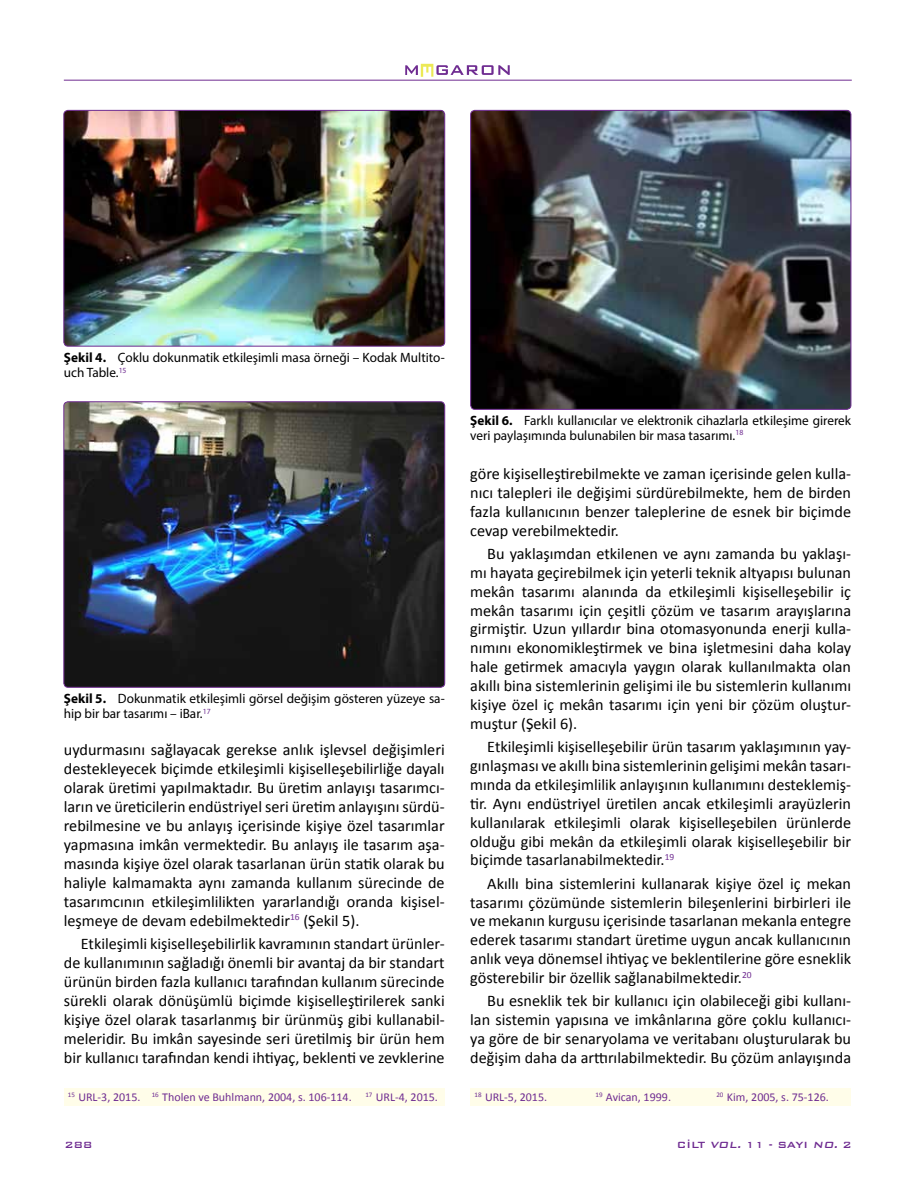
<style>
.page{position:relative;width:915px;height:1191px;background:#fff}
.page>*{position:absolute;margin:0;border:0;box-sizing:border-box;transform-origin:0 0}
.t1{font:16.2px/18.9px "Calibri";color:#000;text-align:justify}
.t2{font:13.5px/15px "Myriad Pro";color:#000}
.t3{font:12px "Calibri";color:#6f2c91}
.t4{font:500 12px "Bank Gothic BT";color:#6f2c91}
.s1{font-weight:700}
.s2{font-style:italic}
</style>
<div class="page">
<div style="left:64px;top:1088px;width:83px;height:17px;background:#fffde9"></div>
<div style="left:470px;top:1088px;width:121px;height:17px;background:#fffde9"></div>
<div style="left:591px;top:1088px;width:121px;height:17px;background:#fffde9"></div>
<div style="left:712px;top:1088px;width:138px;height:17px;background:#fffde9"></div>
<div style="left:147px;top:1088px;width:214px;height:17px;background:#fffde9"></div>
<div style="left:361px;top:1088px;width:83px;height:17px;background:#fffde9"></div>
<img style="left:64px;top:110px;width:380px;height:236px">
<div style="left:64px;top:110px;width:381px;height:236px;border:1px solid #6f2c91;border-radius:4px"></div>
<img style="left:64px;top:402px;width:380px;height:285px">
<div style="left:64px;top:401px;width:381px;height:286px;border:1px solid #6f2c91;border-radius:4px"></div>
<img style="left:470px;top:110px;width:380px;height:299px">
<div style="left:470px;top:110px;width:380px;height:299px;border:1px solid #6f2c91;border-radius:4px"></div>
<svg style="left:405px;top:64px;width:104px;height:13px"></svg>
<hr style="left:64px;top:80px;width:787px;height:1px;background:#6f2c91">
<p class="t2" style="left:64px;top:350px;width:382px"><span class="s1">Şekil 4.</span> Çoklu dokunmatik etkileşimli masa örneği – Kodak Multito&shy;uch Table.<sup>15</sup></p>
<p class="t2" style="left:64px;top:691px;width:382px"><span class="s1">Şekil 5.</span> Dokunmatik etkileşimli görsel değişim gösteren yüzeye sa&shy;hip bir bar tasarımı – iBar.<sup>17</sup></p>
<p class="t1" style="left:64px;top:739px;width:382px">uydurmasını sağlayacak gerekse anlık işlevsel değişimleri destekleyecek biçimde etkileşimli kişiselleşebilirliğe dayalı olarak üretimi yapılmaktadır. Bu üretim anlayışı tasarımcı&shy;ların ve üreticilerin endüstriyel seri üretim anlayışını sürdü&shy;rebilmesine ve bu anlayış içerisinde kişiye özel tasarımlar yapmasına imkân vermektedir. Bu anlayış ile tasarım aşa&shy;masında kişiye özel olarak tasarlanan ürün statik olarak bu haliyle kalmamakta aynı zamanda kullanım sürecinde de tasarımcının etkileşimlilikten yararlandığı oranda kişisel&shy;leşmeye de devam edebilmektedir<sup>16</sup> (Şekil 5).</p>
<p class="t1" style="left:64px;top:933px;width:382px;text-indent:17px">Etkileşimli kişiselleşebilirlik kavramının standart ürünler&shy;de kullanımının sağladığı önemli bir avantaj da bir standart ürünün birden fazla kullanıcı tarafından kullanım sürecinde sürekli olarak dönüşümlü biçimde kişiselleştirilerek sanki kişiye özel olarak tasarlanmış bir ürünmüş gibi kullanabil&shy;meleridir. Bu imkân sayesinde seri üretilmiş bir ürün hem bir kullanıcı tarafından kendi ihtiyaç, beklenti ve zevklerine</p>
<p class="t2" style="left:470px;top:413px;width:382px"><span class="s1">Şekil 6.</span> Farklı kullanıcılar ve elektronik cihazlarla etkileşime girerek veri paylaşımında bulunabilen bir masa tasarımı.<sup>18</sup></p>
<p class="t1" style="left:470px;top:463px;width:382px">göre kişiselleştirebilmekte ve zaman içerisinde gelen kulla&shy;nıcı talepleri ile değişimi sürdürebilmekte, hem de birden fazla kullanıcının benzer taleplerine de esnek bir biçimde cevap verebilmektedir.</p>
<p class="t1" style="left:470px;top:543px;width:382px;text-indent:17px">Bu yaklaşımdan etkilenen ve aynı zamanda bu yaklaşı&shy;mı hayata geçirebilmek için yeterli teknik altyapısı bulunan mekân tasarımı alanında da etkileşimli kişiselleşebilir iç mekân tasarımı için çeşitli çözüm ve tasarım arayışlarına girmiştir. Uzun yıllardır bina otomasyonunda enerji kulla&shy;nımını ekonomikleştirmek ve bina işletmesini daha kolay hale getirmek amacıyla yaygın olarak kullanılmakta olan akıllı bina sistemlerinin gelişimi ile bu sistemlerin kullanımı kişiye özel iç mekân tasarımı için yeni bir çözüm oluştur&shy;muştur (Şekil 6).</p>
<p class="t1" style="left:470px;top:736px;width:382px;text-indent:17px">Etkileşimli kişiselleşebilir ürün tasarım yaklaşımının yay&shy;gınlaşması ve akıllı bina sistemlerinin gelişimi mekân tasarı&shy;mında da etkileşimlilik anlayışının kullanımını desteklemiş&shy;tir. Aynı endüstriyel üretilen ancak etkileşimli arayüzlerin kullanılarak etkileşimli olarak kişiselleşebilen ürünlerde olduğu gibi mekân da etkileşimli olarak kişiselleşebilir bir biçimde tasarlanabilmektedir.<sup>19</sup></p>
<p class="t1" style="left:470px;top:873px;width:382px;text-indent:17px">Akıllı bina sistemlerini kullanarak kişiye özel iç mekan tasarımı çözümünde sistemlerin bileşenlerini birbirleri ile ve mekanın kurgusu içerisinde tasarlanan mekanla entegre ederek tasarımı standart üretime uygun ancak kullanıcının anlık veya dönemsel ihtiyaç ve beklentilerine göre esneklik gösterebilir bir özellik sağlanabilmektedir.<sup>20</sup></p>
<p class="t1" style="left:470px;top:990px;width:382px;text-indent:17px">Bu esneklik tek bir kullanıcı için olabileceği gibi kullanı&shy;lan sistemin yapısına ve imkânlarına göre çoklu kullanıcı&shy;ya göre de bir senaryolama ve veritabanı oluşturularak bu değişim daha da arttırılabilmektedir. Bu çözüm anlayışında</p>
<p class="t3" style="left:68px;top:1089px;width:74px"><sup>15</sup> URL-3, 2015.</p>
<p class="t3" style="left:474px;top:1089px;width:74px"><sup>18</sup> URL-5, 2015.</p>
<p class="t3" style="left:595px;top:1089px;width:77px"><sup>19</sup> Avican, 1999.</p>
<p class="t3" style="left:716px;top:1089px;width:114px"><sup>20</sup> Kim, 2005, s. 75-126.</p>
<p class="t3" style="left:152px;top:1089px;width:288px"><sup>16</sup> Tholen ve Buhlmann, 2004, s. 106-114. <sup>17</sup> URL-4, 2015.</p>
<p class="t4" style="left:64px;top:1138px;width:29px">288</p>
<p class="t4" style="left:676px;top:1138px;width:176px">CİLT <span class="s2">VOL.</span> 11 - SAYI <span class="s2">NO.</span> 2</p>
</div>
